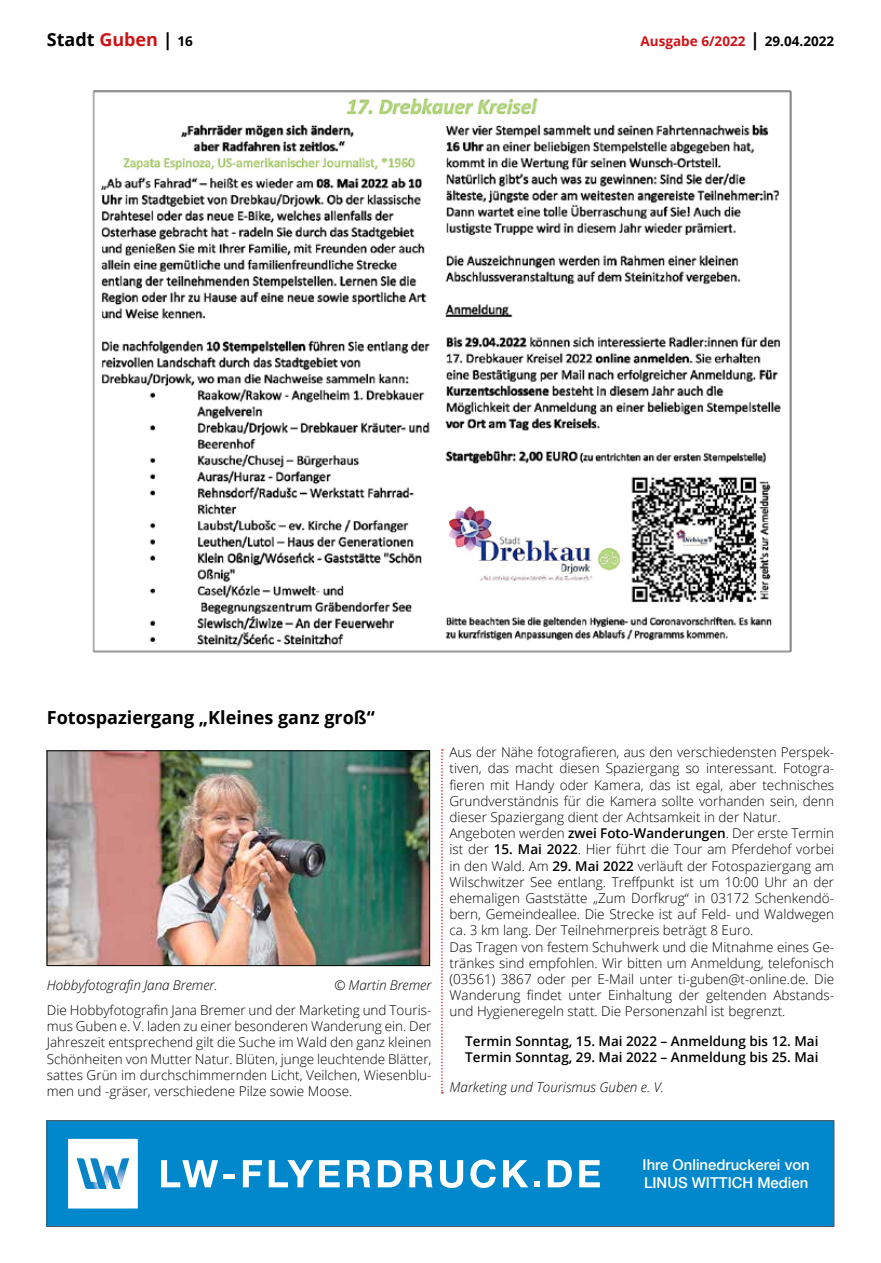
<style>
.page{position:relative;width:881px;height:1263px;background:#fff}
.page>*{position:absolute;margin:0;border:0;box-sizing:border-box;transform-origin:0 0}
.t1{font:700 18px "Open Sans";color:#000}
.t2{font:500 15px/18px "Helvetica Neue LT Com";color:#fff}
.t3{font:300 13.5px/16.2px "Open Sans";color:#000;text-align:justify}
.t4{font:600 13.5px/16.2px "Open Sans";color:#000}
.t5{font:italic 300 13.5px "Open Sans";color:#000}
.t6{font:700 13.5px "Open Sans";color:#cd1316}
.s1{color:#cd1316}
.s2{font-size:13.5px}
.s3{font-size:18px;color:#000}
.s4{color:#000}
.s5{font-weight:600}
</style>
<div class="page">
<svg style="left:441px;top:749px;width:2px;height:344px"></svg>
<img style="left:92px;top:90px;width:700px;height:563px">
<img style="left:49px;top:752px;width:378px;height:212px">
<div style="left:47px;top:750px;width:382px;height:216px;border:1px solid #000"></div>
<div style="left:47px;top:1120px;width:786px;height:107px;background:#0087cc"></div>
<svg style="left:161px;top:1160px;width:57px;height:27px"></svg>
<div style="left:223px;top:1174px;width:12px;height:5px;background:#fff"></div>
<svg style="left:243px;top:1160px;width:19px;height:27px"></svg>
<svg style="left:268px;top:1160px;width:45px;height:27px"></svg>
<svg style="left:319px;top:1160px;width:20px;height:27px"></svg>
<svg style="left:347px;top:1160px;width:23px;height:27px"></svg>
<svg style="left:377px;top:1160px;width:25px;height:27px"></svg>
<svg style="left:409px;top:1160px;width:23px;height:27px"></svg>
<svg style="left:440px;top:1160px;width:23px;height:28px"></svg>
<svg style="left:470px;top:1159px;width:25px;height:29px"></svg>
<svg style="left:503px;top:1160px;width:36px;height:27px"></svg>
<svg style="left:547px;top:1160px;width:24px;height:27px"></svg>
<svg style="left:579px;top:1160px;width:20px;height:27px"></svg>
<svg style="left:68px;top:1139px;width:70px;height:69px;background:#d4e9f5"></svg>
<div style="left:47px;top:1120px;width:786px;height:107px;border:1px solid #575756"></div>
<h1 class="t1" style="left:47px;top:27px;width:147px">Stadt <span class="s1">Guben</span> | <span class="s2">16</span></h1>
<p class="t6" style="left:640px;top:32px;width:195px">Ausgabe 6/2022 <span class="s3">|</span> <span class="s4">29.04.2022</span></p>
<h1 class="t1" style="left:47px;top:705px;width:329px">Fotospaziergang „Kleines ganz groß“</h1>
<p class="t5" style="left:47px;top:976px;width:172px">Hobbyfotografin Jana Bremer.</p>
<p class="t5" style="left:334px;top:976px;width:99px">© Martin Bremer</p>
<p class="t3" style="left:47px;top:1002px;width:386px">Die Hobbyfotografin Jana Bremer und der Marketing und Touris&shy;mus Guben e. V. laden zu einer besonderen Wanderung ein. Der Jahreszeit entsprechend gilt die Suche im Wald den ganz kleinen Schönheiten von Mutter Natur. Blüten, junge leuchtende Blätter, sattes Grün im durchschimmernden Licht, Veilchen, Wiesenblu&shy;men und -gräser, verschiedene Pilze sowie Moose.</p>
<p class="t3" style="left:449px;top:744px;width:386px;text-align:left">Aus der Nähe fotografieren, aus den verschiedensten Perspek&shy;tiven, das macht diesen Spaziergang so interessant. Fotogra&shy;fieren mit Handy oder Kamera, das ist egal, aber technisches Grundverständnis für die Kamera sollte vorhanden sein, denn dieser Spaziergang dient der Achtsamkeit in der Natur.<br>Angeboten werden <span class="s5">zwei Foto-Wanderungen</span>. Der erste Termin ist der <span class="s5">15. Mai 2022</span>. Hier führt die Tour am Pferdehof vorbei in den Wald. Am <span class="s5">29. Mai 2022</span> verläuft der Fotospaziergang am Wilschwitzer See entlang. Treffpunkt ist um 10:00 Uhr an der ehemaligen Gaststätte „Zum Dorfkrug“ in 03172 Schenkendö&shy;bern, Gemeindeallee. Die Strecke ist auf Feld- und Waldwegen ca. 3 km lang. Der Teilnehmerpreis beträgt 8 Euro.<br>Das Tragen von festem Schuhwerk und die Mitnahme eines Ge&shy;tränkes sind empfohlen. Wir bitten um Anmeldung, telefonisch (03561) 3867 oder per E-Mail unter ti-guben@t-online.de. Die Wanderung findet unter Einhaltung der geltenden Abstands&shy;und Hygieneregeln statt. Die Personenzahl ist begrenzt.</p>
<p class="t4" style="left:465px;top:1033px;width:354px">Termin Sonntag, 15. Mai 2022 – Anmeldung bis 12. Mai<br>Termin Sonntag, 29. Mai 2022 – Anmeldung bis 25. Mai</p>
<p class="t5" style="left:449px;top:1078px;width:216px">Marketing und Tourismus Guben e. V.</p>
<p class="t2" style="left:642px;top:1155px;width:169px">Ihre Onlinedruckerei von<br>LINUS WITTICH Medien</p>
</div>
